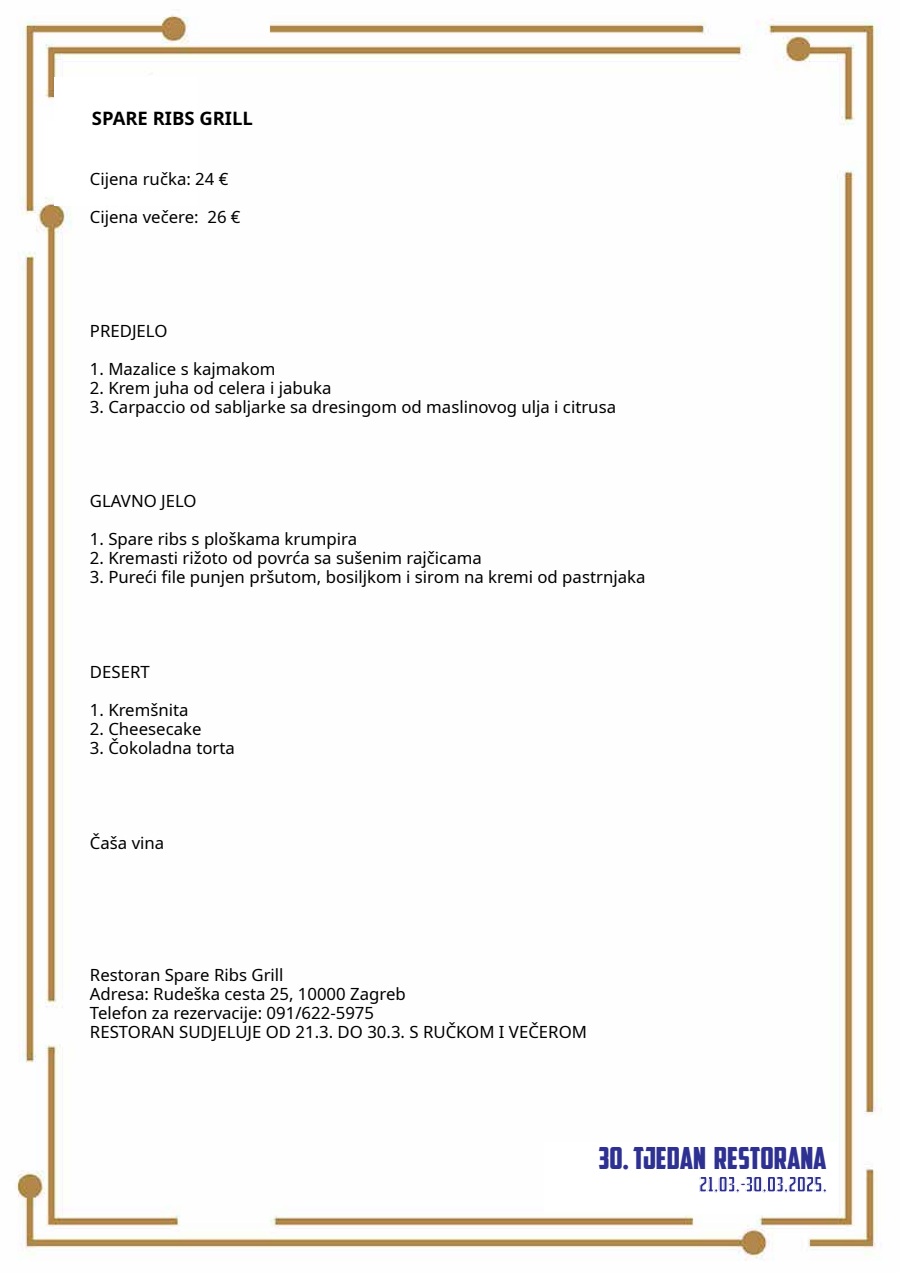
<style>
.page{position:relative;width:900px;height:1273px;background:#fff}
.page>*{position:absolute;margin:0;border:0;box-sizing:border-box;transform-origin:0 0}
.t1{font:30.6px "American Captain";color:#2e3191}
.t2{font:21.3px "American Captain";color:#2e3191}
.t3{font:700 18.45px "Noto Sans";color:#000}
.t4{font:16.8px/18.9px "Noto Sans";color:#000}
</style>
<div class="page">
<img style="left:17px;top:15px;width:865px;height:1246px">
<div style="left:544px;top:1141px;width:293px;height:71px;background:#fff"></div>
<div style="left:54px;top:78px;width:143px;height:128px;background:#fff"></div>
<div style="left:44px;top:121px;width:20px;height:74px;background:#fff"></div>
<p class="t3" style="left:92px;top:105px;width:163px">SPARE RIBS GRILL</p>
<p class="t4" style="left:90px;top:169px;width:140px">Cijena ručka: 24 €</p>
<p class="t4" style="left:90px;top:207px;width:152px">Cijena večere: 26 €</p>
<p class="t4" style="left:90px;top:321px;width:79px">PREDJELO</p>
<p class="t4" style="left:90px;top:359px;width:187px">1. Mazalice s kajmakom</p>
<p class="t4" style="left:90px;top:378px;width:243px">2. Krem juha od celera i jabuka</p>
<p class="t4" style="left:90px;top:396px;width:528px">3. Carpaccio od sabljarke sa dresingom od maslinovog ulja i citrusa</p>
<p class="t4" style="left:90px;top:491px;width:108px">GLAVNO JELO</p>
<p class="t4" style="left:90px;top:529px;width:269px">1. Spare ribs s ploškama krumpira</p>
<p class="t4" style="left:90px;top:548px;width:393px">2. Kremasti rižoto od povrća sa sušenim rajčicama</p>
<p class="t4" style="left:90px;top:567px;width:557px">3. Pureći file punjen pršutom, bosiljkom i sirom na kremi od pastrnjaka</p>
<p class="t4" style="left:90px;top:662px;width:61px">DESERT</p>
<p class="t4" style="left:90px;top:699px;width:100px">1. Kremšnita</p>
<p class="t4" style="left:90px;top:718px;width:113px">2. Cheesecake</p>
<p class="t4" style="left:90px;top:737px;width:146px">3. Čokoladna torta</p>
<p class="t4" style="left:90px;top:832px;width:76px">Čaša vina</p>
<p class="t4" style="left:90px;top:965px;width:499px">Restoran Spare Ribs Grill<br>Adresa: Rudeška cesta 25, 10000 Zagreb<br>Telefon za rezervacije: 091/622-5975<br>RESTORAN SUDJELUJE OD 21.3. DO 30.3. S RUČKOM I VEČEROM</p>
<h1 class="t1" style="left:598px;top:1139px;width:230px">30. TJEDAN RESTORANA</h1>
<p class="t2" style="left:699px;top:1170px;width:129px">21.03.-30.03.2025.</p>
</div>
